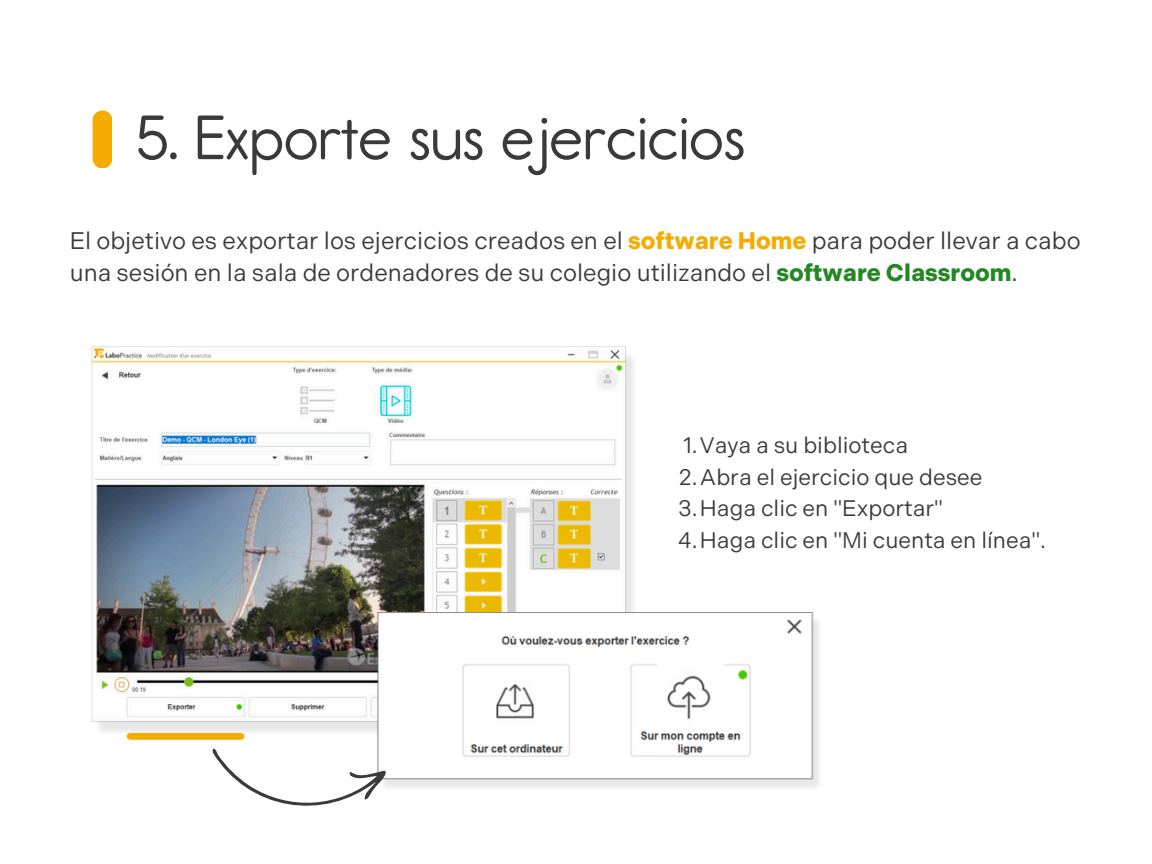
<style>
.page{position:relative;width:1152px;height:864px;background:#fff}
.page>*{position:absolute;margin:0;border:0;box-sizing:border-box;transform-origin:0 0}
.t1{font:63px "Report Rg";color:#3a3a3a}
.t2{font:24px/32.7px "Indivisible";color:#3a3a3a}
.t3{font:22.5px "Indivisible";color:#3a3a3a}
.s1{font-weight:700;color:#f4ac00}
.s2{font-weight:700;color:#228922}
</style>
<div class="page">
<svg style="left:93px;top:110px;width:19px;height:58px"></svg>
<img style="left:91px;top:346px;width:543px;height:394px">
<img style="left:364px;top:612px;width:455px;height:176px">
<svg style="left:212px;top:747px;width:175px;height:59px"></svg>
<div style="left:130px;top:733px;width:111px;height:7px;background:#f4ac00"></div>
<h1 class="t1" style="left:137px;top:100px;width:610px">5. Exporte sus ejercicios</h1>
<p class="t2" style="left:70px;top:224px;width:1013px">El objetivo es exportar los ejercicios creados en el <span class="s1">software Home</span> para poder llevar a cabo una sesión en la sala de ordenadores de su colegio utilizando el <span class="s2">software Classroom</span>.</p>
<p class="t3" style="left:683px;top:432px;width:227px">1.Vaya a su biblioteca</p>
<p class="t3" style="left:679px;top:464px;width:305px">2.Abra el ejercicio que desee</p>
<p class="t3" style="left:678px;top:495px;width:266px">3.Haga clic en "Exportar"</p>
<p class="t3" style="left:678px;top:527px;width:370px">4.Haga clic en "Mi cuenta en línea".</p>
</div>
